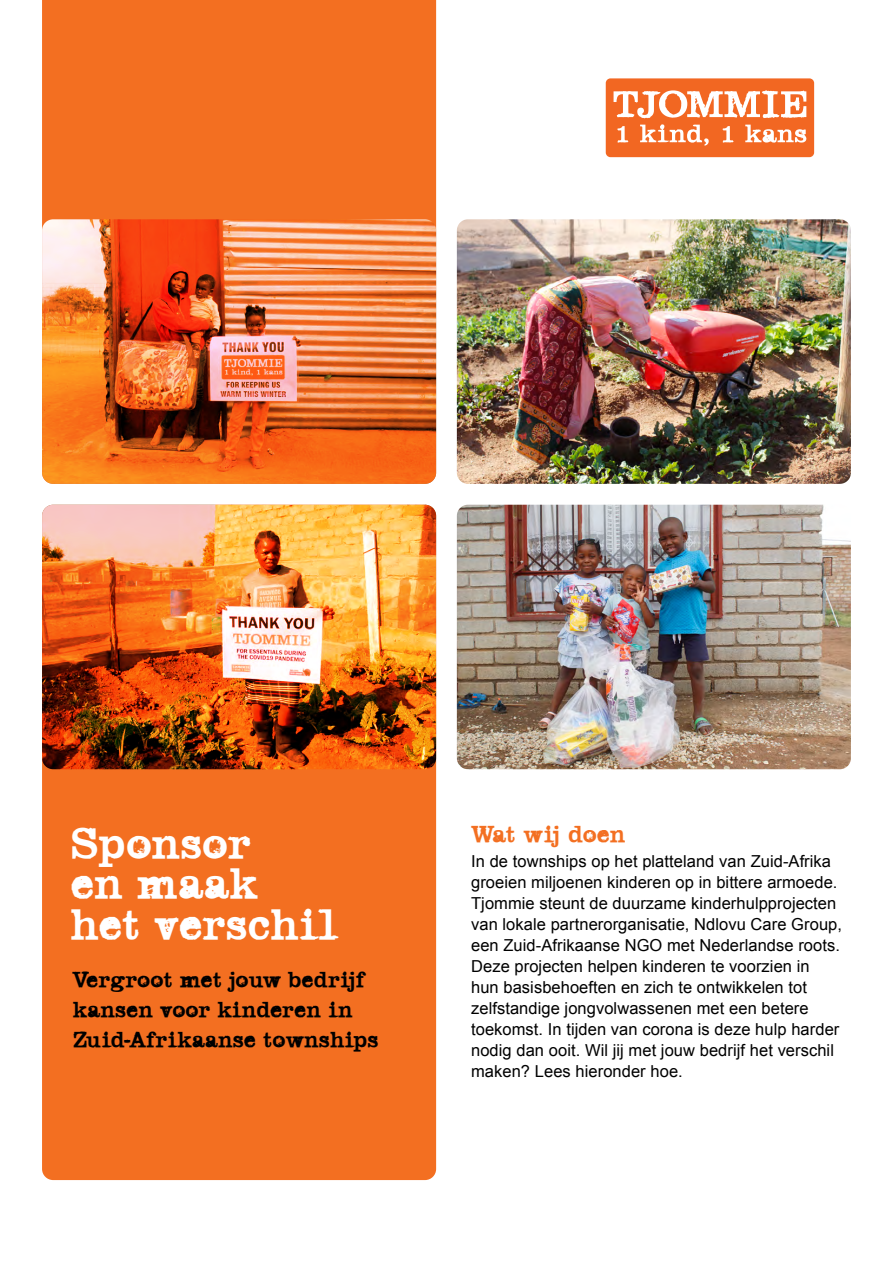
<style>
.page{position:relative;width:893px;height:1263px;background:#fff}
.page>*{position:absolute;margin:0;border:0;box-sizing:border-box;transform-origin:0 0}
.t1{font:44.25px/40.5px "Black Widow";color:#fff}
.t2{font:24px "Black Widow";letter-spacing:-.01em;color:#f36f21}
.t3{font:22.5px/30px "Black Widow";color:#000}
.t4{font:16.5px/21px "Arial";letter-spacing:.005em;color:#000}
</style>
<div class="page">
<svg style="left:42px;top:505px;width:394px;height:675px;background:#e6742c"></svg>
<svg style="left:42px;top:0;width:394px;height:484px;background:#ea7230"></svg>
<img style="left:457px;top:219px;width:394px;height:265px">
<img style="left:457px;top:505px;width:393px;height:264px">
<div style="left:606px;top:78px;width:208px;height:79px;background:#f26722;border-radius:5px"></div>
<svg style="left:613px;top:90px;width:193px;height:28px"></svg>
<svg style="left:617px;top:126px;width:11px;height:17px"></svg>
<svg style="left:640px;top:124px;width:69px;height:22px"></svg>
<svg style="left:723px;top:126px;width:11px;height:17px"></svg>
<svg style="left:745px;top:125px;width:61px;height:18px"></svg>
<h1 class="t1" style="left:70px;top:821px;width:270px">Sponsor<br>en maak het verschil</h1>
<h3 class="t3" style="left:73px;top:964px;width:307px">Vergroot met jouw bedrijf kansen voor kinderen in<br>Zuid-Afrikaanse townships</h3>
<h2 class="t2" style="left:471px;top:819px;width:156px">Wat wij doen</h2>
<p class="t4" style="left:471px;top:851px;width:372px">In de townships op het platteland van Zuid-Afrika groeien miljoenen kinderen op in bittere armoede.<br>Tjommie steunt de duurzame kinderhulpprojecten van lokale partnerorganisatie, Ndlovu Care Group, een Zuid-Afrikaanse NGO met Nederlandse roots.<br>Deze projecten helpen kinderen te voorzien in<br>hun basisbehoeften en zich te ontwikkelen tot zelfstandige jongvolwassenen met een betere toekomst. In tijden van corona is deze hulp harder nodig dan ooit. Wil jij met jouw bedrijf het verschil maken? Lees hieronder hoe.</p>
</div>
